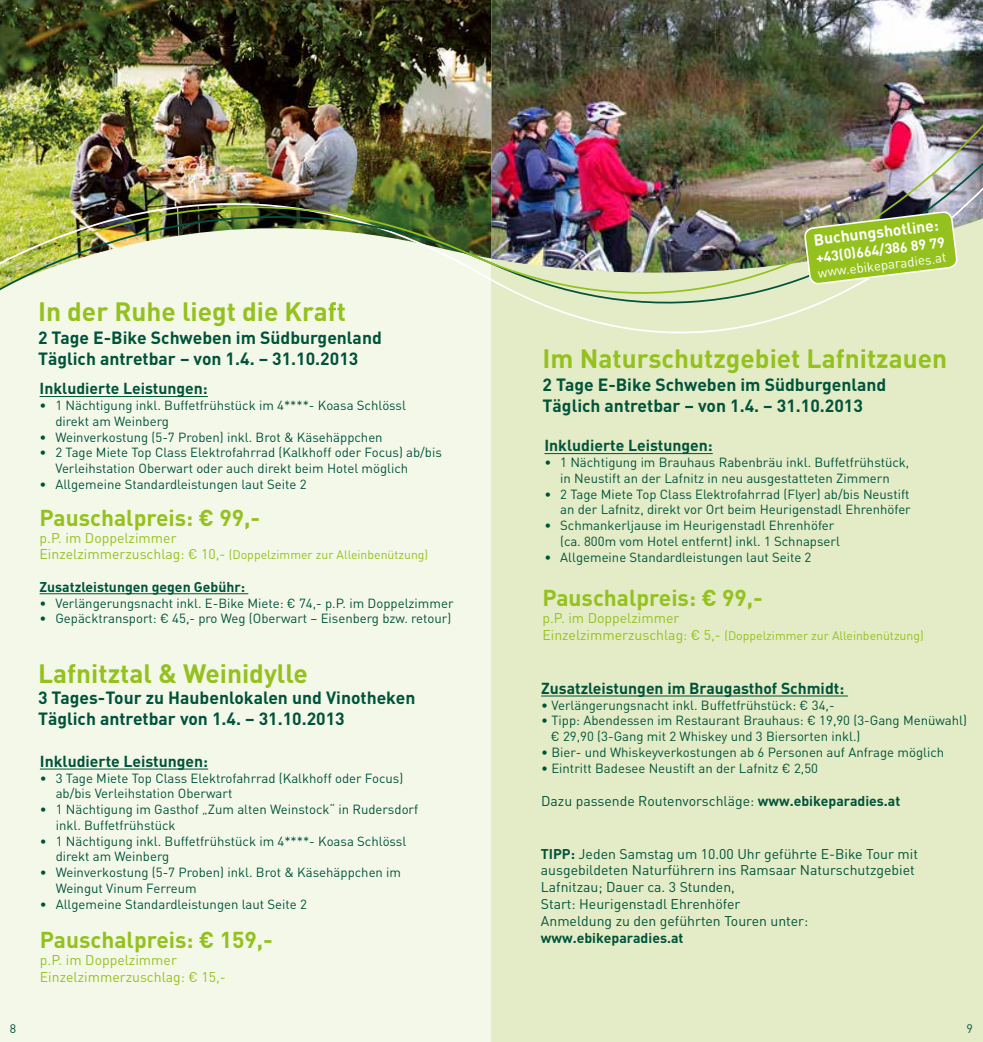
<style>
.page{position:relative;width:983px;height:1042px;background:#fff}
.page>*{position:absolute;margin:0;border:0;box-sizing:border-box;transform-origin:0 0}
.t1{font:700 26.25px "DIN";color:#95c11f}
.t2{font:700 22.75px "DIN";color:#95c11f}
.t3{font:700 17.5px/21px "DIN";color:#00533b}
.t4{font:700 15.75px "DIN";color:#00533b}
.t5{font:700 15.75px "DIN";color:#fff}
.t6{font:700 14.17px "DIN";color:#fff}
.t7{font:14px/16.8px "DIN";color:#00533b}
.t8{font:14px/16.8px "DIN";color:#95c11f}
.t9{font:700 14px "DIN";color:#00533b}
.t10{font:13.3px "DIN";color:#fff}
.t11{font:13.12px/15.8px "DIN";color:#00533b}
.t12{font:12.25px "DIN";color:#95c11f}
.t13{font:12.25px "DIN";color:#00533b}
.s1{font-size:14px}
.s2{font-weight:700}
</style>
<div class="page">
<div style="left:0;top:0;width:491px;height:1042px;background:#f4f8e9"></div>
<div style="left:491px;top:0;width:491px;height:1042px;background:#e3ecc6"></div>
<hr style="left:40px;top:768px;width:168px;height:1px;background:#00533b">
<img style="left:0;top:0;width:982px;height:455px">
<svg style="left:0;top:410px;width:982px;height:10px"></svg>
<img style="left:0;top:41px;width:982px;height:369px">
<hr style="left:40px;top:396px;width:168px;height:1px;background:#00533b">
<hr style="left:40px;top:593px;width:208px;height:1px;background:#00533b">
<hr style="left:541px;top:695px;width:306px;height:1px;background:#00533b">
<hr style="left:544px;top:453px;width:168px;height:1px;background:#00533b">
<svg style="left:804px;top:211px;width:153px;height:74px;background:#a0c048"></svg>
<h1 class="t1" style="left:38px;top:294px;width:309px">I n der Ruhe liegt die Kraft</h1>
<h3 class="t3" style="left:38px;top:326px;width:345px">2 Tage E-Bike Schweben im Südburgenland<br>Täglich antretbar – von 1.4. – 31.10.2013</h3>
<p class="t4" style="left:40px;top:378px;width:170px">I nkludierte Leistungen:</p>
<p class="t11" style="left:55px;top:397px;width:352px;text-indent:-16px">• 1 Nächtigung inkl. Buffetfrühstück im 4****- Koasa Schlössl direkt am Weinberg</p>
<p class="t11" style="left:40px;top:429px;width:344px">• Weinverkostung (5-7 Proben) inkl. Brot &amp; Käsehäppchen</p>
<p class="t11" style="left:55px;top:444px;width:388px;text-indent:-16px">• 2 Tage Miete Top Class Elektrofahrrad (Kalkhoff oder Focus) ab/bis<br>Verleihstation Oberwart oder auch direkt beim Hotel möglich</p>
<p class="t11" style="left:40px;top:476px;width:268px">• Allgemeine Standardleistungen laut Seite 2</p>
<h2 class="t2" style="left:40px;top:502px;width:222px">Pauschalpreis: € 99,-</h2>
<p class="t8" style="left:40px;top:529px;width:138px">p.P. im Doppelzimmer</p>
<p class="t12" style="left:40px;top:547px;width:390px"><span class="s1">Einzelzimmerzuschlag: € 10,-</span> (Doppelzimmer zur Alleinbenützung)</p>
<p class="t9" style="left:40px;top:578px;width:207px">Zusatzleistungen gegen Gebühr:</p>
<p class="t11" style="left:40px;top:595px;width:415px">• Verlängerungsnacht inkl. E-Bike Miete: € 74,- p.P. im Doppelzimmer</p>
<p class="t11" style="left:40px;top:610px;width:413px">• Gepäcktransport: € 45,- pro Weg (Oberwart – Eisenberg bzw. retour)</p>
<h1 class="t1" style="left:38px;top:657px;width:271px">Lafnitztal &amp; Weinidylle</h1>
<h3 class="t3" style="left:38px;top:687px;width:379px">3 Tages-Tour zu Haubenlokalen und Vinotheken<br>Täglich antretbar von 1.4. – 31.10.2013</h3>
<p class="t4" style="left:40px;top:751px;width:170px">I nkludierte Leistungen:</p>
<p class="t11" style="left:56px;top:770px;width:349px;text-indent:-16px">• 3 Tage Miete Top Class Elektrofahrrad (Kalkhoff oder Focus) ab/bis Verleihstation Oberwart</p>
<p class="t11" style="left:56px;top:801px;width:364px;text-indent:-16px">• 1 Nächtigung im Gasthof „Zum alten Weinstock“ in Rudersdorf inkl. Buffetfrühstück</p>
<p class="t11" style="left:56px;top:833px;width:352px;text-indent:-16px">• 1 Nächtigung inkl. Buffetfrühstück im 4****- Koasa Schlössl direkt am Weinberg</p>
<p class="t11" style="left:56px;top:864px;width:347px;text-indent:-16px">• Weinverkostung (5-7 Proben) inkl. Brot &amp; Käsehäppchen im<br>Weingut Vinum Ferreum</p>
<p class="t11" style="left:40px;top:896px;width:268px">• Allgemeine Standardleistungen laut Seite 2</p>
<h2 class="t2" style="left:40px;top:925px;width:234px">Pauschalpreis: € 159,-</h2>
<p class="t8" style="left:40px;top:951px;width:187px">p.P. im Doppelzimmer<br>Einzelzimmerzuschlag: € 15,-</p>
<p class="t5" style="left:812px;top:230px;width:127px;rotate:-7deg">Buchungshotline:</p>
<p class="t6" style="left:814px;top:248px;width:131px;rotate:-7deg">+43(0)664/386 89 79</p>
<p class="t10" style="left:816px;top:265px;width:131px;rotate:-7deg">www.ebikeparadies.at</p>
<h1 class="t1" style="left:542px;top:341px;width:406px">I m Naturschutzgebiet Lafnitzauen</h1>
<h3 class="t3" style="left:542px;top:373px;width:345px">2 Tage E-Bike Schweben im Südburgenland<br>Täglich antretbar – von 1.4. – 31.10.2013</h3>
<p class="t4" style="left:544px;top:435px;width:170px">I nkludierte Leistungen:</p>
<p class="t11" style="left:544px;top:454px;width:366px;text-align:center">• 1 Nächtigung im Brauhaus Rabenbräu inkl. Buffetfrühstück, in N eustift an der Lafnitz in neu ausgestatteten Zimmern</p>
<p class="t11" style="left:544px;top:486px;width:368px;text-align:right">• 2 Tage Miete Top Class Elektrofahrrad (Flyer) ab/bis N eustift an der Lafnitz, direkt vor Ort beim Heurigenstadl Ehrenhöfer</p>
<p class="t11" style="left:560px;top:517px;width:281px;text-indent:-16px">• Schmankerljause im Heurigenstadl Ehrenhöfer (ca. 800m vom H otel entfernt) inkl. 1 Schnapserl</p>
<p class="t11" style="left:544px;top:549px;width:268px">• Allgemeine Standardleistungen laut Seite 2</p>
<h2 class="t2" style="left:542px;top:583px;width:222px">Pauschalpreis: € 99,-</h2>
<p class="t8" style="left:542px;top:609px;width:138px">p.P. im Doppelzimmer</p>
<p class="t12" style="left:542px;top:628px;width:383px"><span class="s1">Einzelzimmerzuschlag: € 5,-</span> (Doppelzimmer zur Alleinbenützung)</p>
<p class="t4" style="left:541px;top:678px;width:304px">Zusatzleistungen im Braugasthof Schmidt:</p>
<p class="t11" style="left:541px;top:697px;width:295px">• Verlängerungsnacht inkl. Buffetfrühstück: € 34,-</p>
<p class="t11" style="left:551px;top:712px;width:417px;text-indent:-10px">• Tipp: Abendessen im Restaurant Brauhaus: € 19,90 (3-Gang Menüwahl) € 29,90 (3-Gang mit 2 Whiskey und 3 Biersorten inkl.)</p>
<p class="t11" style="left:541px;top:744px;width:404px">• Bier- und Whiskeyverkostungen ab 6 Personen auf Anfrage möglich</p>
<p class="t11" style="left:541px;top:760px;width:278px">• Eintritt Badesee N eustift an der Lafnitz € 2,50</p>
<p class="t7" style="left:541px;top:792px;width:360px">Dazu passende Routenvorschläge: <span class="s2">www.ebikeparadies.at</span></p>
<p class="t7" style="left:540px;top:845px;width:378px"><span class="s2">Tipp:</span> Jeden Samstag um 10.00 Uhr geführte E-Bike Tour mit ausgebildeten Naturführern ins Ramsaar Naturschutzgebiet Lafnitzau; Dauer ca. 3 Stunden,<br>Start: Heurigenstadl Ehrenhöfer<br>Anmeldung zu den geführten Touren unter:</p>
<p class="t9" style="left:540px;top:928px;width:144px">www.ebikeparadies.at</p>
<p class="t13" style="left:10px;top:1021px;width:8px">8</p>
<p class="t13" style="left:966px;top:1021px;width:8px">9</p>
</div>
